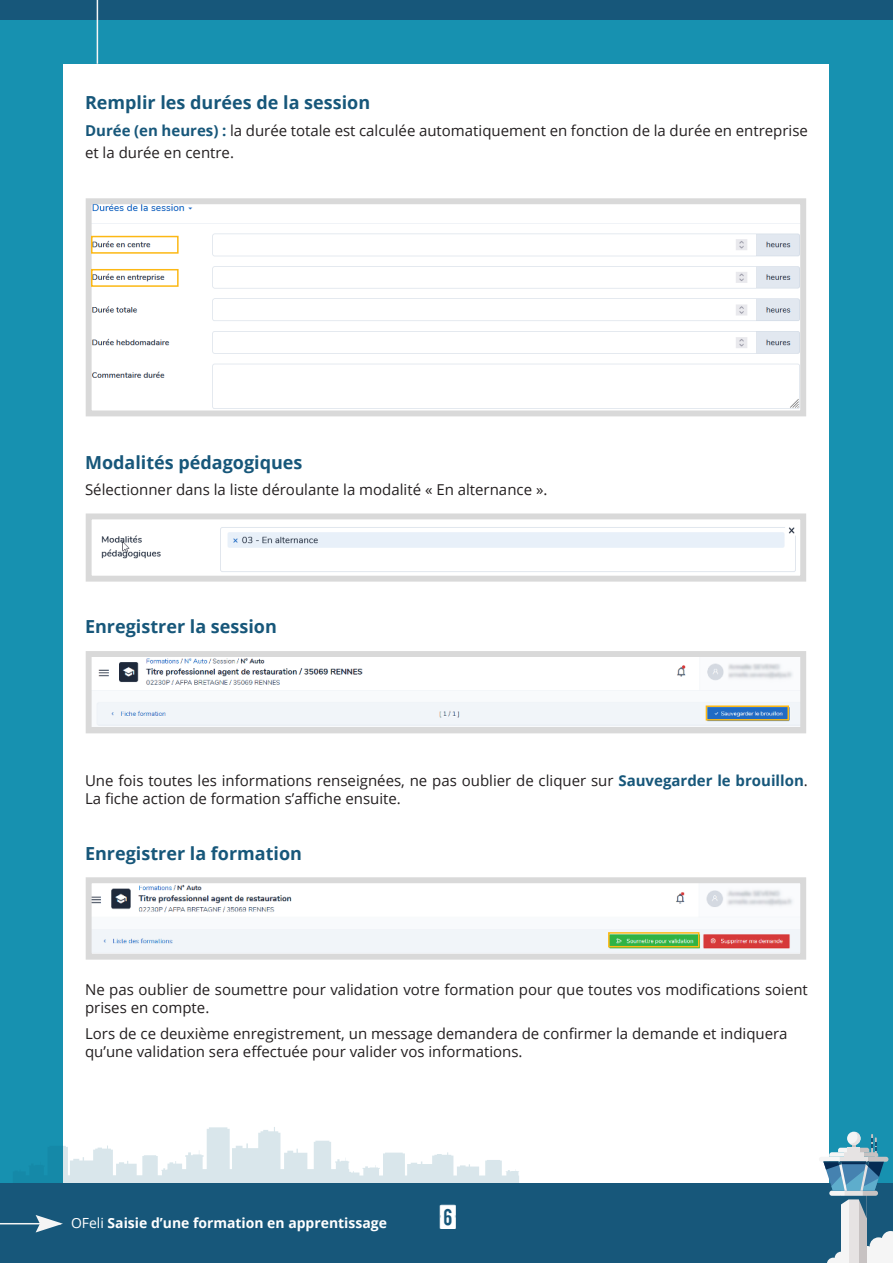
<style>
.page{position:relative;width:893px;height:1263px;background:#1791b0}
.page>*{position:absolute;margin:0;border:0;box-sizing:border-box;transform-origin:0 0}
.t1{font:31.5px "calendarnotetfb";color:#fff}
.t2{font:700 18px "Open Sans";color:#17577a}
.t3{font:15px/18px "Open Sans";color:#231f20}
.t4{font:700 13.95px "Open Sans";color:#fff}
.s1{font-weight:700;color:#17577a}
.s2{font-weight:400}
</style>
<div class="page">
<div style="left:0;top:0;width:893px;height:20px;background:#17577a"></div>
<div style="left:64px;top:64px;width:765px;height:1135px;background:#fff"></div>
<hr style="left:97px;top:0;width:1px;height:64px;background:#f5f5f5">
<svg style="left:13px;top:1127px;width:506px;height:57px"></svg>
<div style="left:0;top:1184px;width:893px;height:79px;background:#17577a"></div>
<hr style="left:0;top:1223px;width:61px;height:1px;background:#f5f5f5">
<svg style="left:36px;top:1215px;width:27px;height:17px"></svg>
<svg style="left:827px;top:1231px;width:66px;height:32px"></svg>
<div style="left:848px;top:1196px;width:11px;height:67px;background:#e6e3e3"></div>
<div style="left:859px;top:1196px;width:8px;height:67px;background:#c7c2c2"></div>
<div style="left:841px;top:1196px;width:7px;height:67px;background:#f5f5f5"></div>
<svg style="left:819px;top:1132px;width:69px;height:86px"></svg>
<img style="left:93px;top:658px;width:706px;height:68px">
<div style="left:86px;top:651px;width:720px;height:82px;border:6px solid #d9d9d9"></div>
<img style="left:101px;top:527px;width:695px;height:45px">
<div style="left:86px;top:513px;width:720px;height:69px;border:6px solid #d9d9d9"></div>
<img style="left:93px;top:884px;width:706px;height:69px">
<div style="left:86px;top:877px;width:720px;height:83px;border:6px solid #d9d9d9"></div>
<img style="left:93px;top:205px;width:706px;height:204px">
<div style="left:86px;top:198px;width:720px;height:218px;border:6px solid #d9d9d9"></div>
<div style="left:91px;top:236px;width:88px;height:18px;border:2px solid #fcb814"></div>
<div style="left:91px;top:269px;width:88px;height:18px;border:2px solid #fcb814"></div>
<div style="left:706px;top:705px;width:83px;height:15px;border:2px solid #fcb814"></div>
<div style="left:608px;top:932px;width:91px;height:15px;border:2px solid #fcb814"></div>
<p class="t2" style="left:85px;top:90px;width:287px">Remplir les durées de la session</p>
<p class="t3" style="left:85px;top:119px;width:724px;line-height:21.6px"><span class="s1">Durée (en heures) :</span> la durée totale est calculée automatiquement en fonction de la durée en entreprise et la durée en centre.</p>
<p class="t2" style="left:85px;top:449px;width:219px">Modalités pédagogiques</p>
<p class="t3" style="left:85px;top:480px;width:464px">Sélectionner dans la liste déroulante la modalité « En alternance ».</p>
<p class="t2" style="left:85px;top:614px;width:193px">Enregistrer la session</p>
<p class="t3" style="left:85px;top:771px;width:724px">Une fois toutes les informations renseignées, ne pas oublier de cliquer sur <span class="s1">Sauvegarder le brouillon</span>.<br>La fiche action de formation s’affiche ensuite.</p>
<p class="t2" style="left:85px;top:841px;width:218px">Enregistrer la formation</p>
<p class="t3" style="left:85px;top:980px;width:724px">Ne pas oublier de soumettre pour validation votre formation pour que toutes vos modifications soient prises en compte.</p>
<p class="t3" style="left:85px;top:1024px;width:704px">Lors de ce deuxième enregistrement, un message demandera de confirmer la demande et indiquera qu’une validation sera effectuée pour valider vos informations.</p>
<p class="t4" style="left:71px;top:1217px;width:317px"><span class="s2">OFeli</span> Saisie d’une formation en apprentissage</p>
<h1 class="t1" style="left:439px;top:1200px;width:21px">6</h1>
</div>
